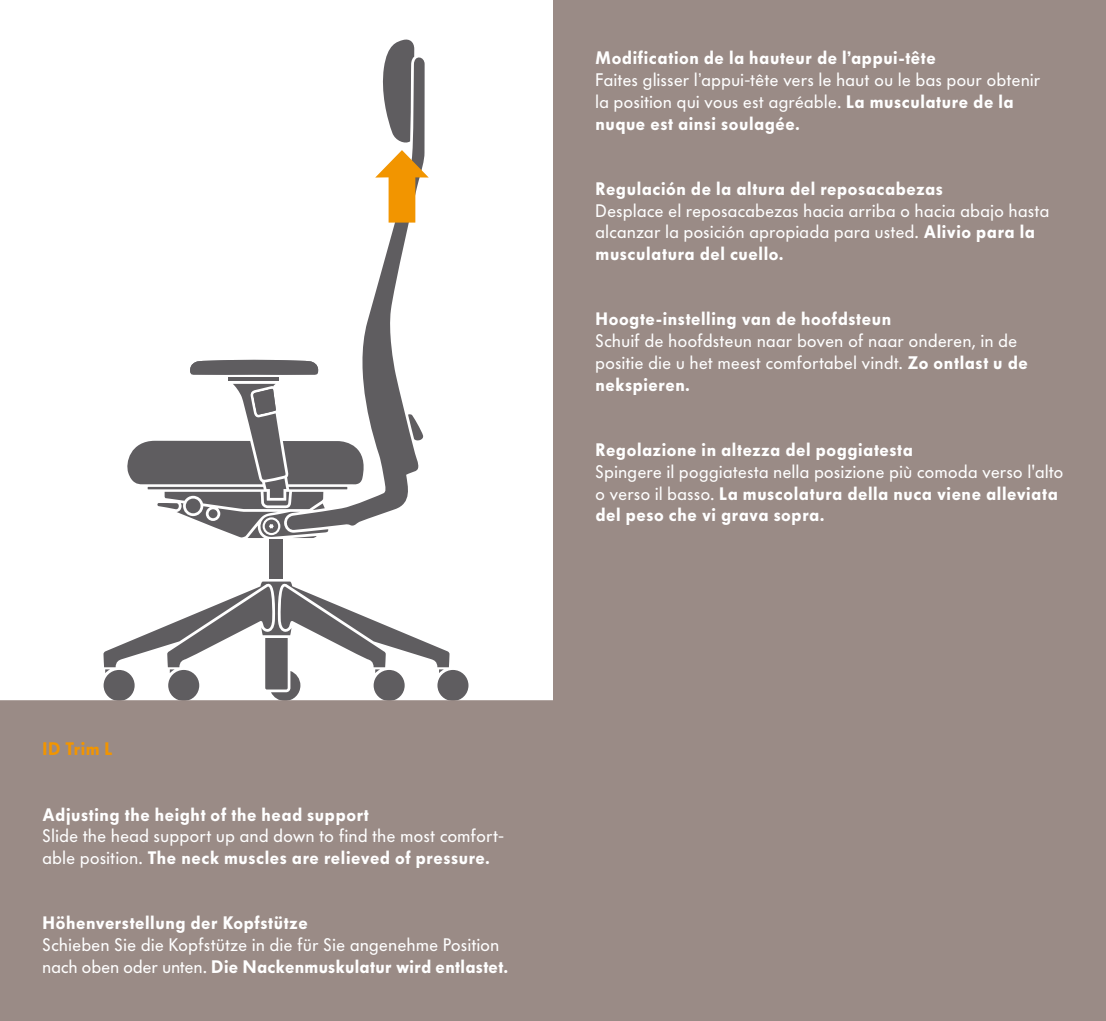
<style>
.page{position:relative;width:1106px;height:1021px;background:#fff}
.page>*{position:absolute;margin:0;border:0;box-sizing:border-box;transform-origin:0 0}
.lauftext_f_neg{font:18px/21.6px "Futura BQ";letter-spacing:.035em;color:#fff}
.lauftext_d{font:800 18px "Futura BQ";letter-spacing:.035em;color:#fff}
.lauftext_d-2{font:18px/21.6px "Futura BQ";letter-spacing:.035em;color:#fff}
.lauftext_nl_neg{font:18px/21.6px "Futura BQ";letter-spacing:.035em;color:#fff}
.lauftext_d_neg{font:18px/21.6px "Futura BQ";letter-spacing:.035em;color:#fff}
.lauftext_gb_neg{font:18px/21.6px "Futura BQ";letter-spacing:.035em;color:#fff}
.titel{font:800 18px "Futura BQ";letter-spacing:.025em;color:#f29500}
.s1{font-weight:800}
</style>
<div class="page">
<div style="left:553px;top:0;width:553px;height:1020px;background:#9a8b86"></div>
<div style="left:269px;top:539px;width:14px;height:39px;background:#5f5d60"></div>
<div style="left:437px;top:670px;width:31px;height:31px;background:#5f5d60;border-radius:50%"></div>
<svg style="left:104px;top:581px;width:345px;height:119px"></svg>
<svg style="left:318px;top:222px;width:101px;height:297px"></svg>
<svg style="left:408px;top:414px;width:16px;height:28px"></svg>
<svg style="left:190px;top:360px;width:128px;height:15px;background:#676568"></svg>
<hr style="left:228px;top:377px;width:51px;height:4px;background:#5f5d60">
<svg style="left:127px;top:384px;width:242px;height:154px"></svg>
<svg style="left:375px;top:39px;width:54px;height:183px"></svg>
<div style="left:0;top:700px;width:553px;height:320px;background:#9a8b86"></div>
<p class="titel" style="left:43px;top:738px;width:71px">ID Trim L</p>
<p class="lauftext_d" style="left:43px;top:803px;width:328px">Adjusting the height of the head support</p>
<p class="lauftext_gb_neg" style="left:43px;top:825px;width:463px">Slide the head support up and down to find the most comfort&shy;able position. <span class="s1">The neck muscles are relieved of pressure.</span></p>
<p class="lauftext_d" style="left:43px;top:912px;width:267px">Höhenverstellung der Kopfstütze</p>
<p class="lauftext_d_neg" style="left:43px;top:934px;width:467px">Schieben Sie die Kopfstütze in die für Sie angenehme Position nach oben oder unten. <span class="s1">Die Nackenmuskulatur wird entlastet.</span></p>
<p class="lauftext_d" style="left:595px;top:48px;width:342px">Modification de la hauteur de l’appui-tête</p>
<p class="lauftext_f_neg" style="left:595px;top:69px;width:446px">Faites glisser l’appui-tête vers le haut ou le bas pour obtenir la position qui vous est agréable. <span class="s1">La musculature de la nuque est ainsi soulagée.</span></p>
<p class="lauftext_d" style="left:595px;top:178px;width:349px">Regulación de la altura del reposacabezas</p>
<p class="lauftext_f_neg" style="left:595px;top:200px;width:455px">Desplace el reposacabezas hacia arriba o hacia abajo hasta alcanzar la posición apropiada para usted. <span class="s1">Alivio para la musculatura del cuello.</span></p>
<p class="lauftext_d" style="left:595px;top:309px;width:297px">Hoogte-instelling van de hoofdsteun</p>
<p class="lauftext_nl_neg" style="left:595px;top:330px;width:434px">Schuif de hoofdsteun naar boven of naar onderen, in de positie die u het meest comfortabel vindt. <span class="s1">Zo ontlast u de nekspieren.</span></p>
<p class="lauftext_d" style="left:595px;top:439px;width:319px">Regolazione in altezza del poggiatesta</p>
<p class="lauftext_d-2" style="left:595px;top:461px;width:469px">Spingere il poggiatesta nella posizione più comoda verso l'alto o verso il basso. <span class="s1">La muscolatura della nuca viene alleviata del peso che vi grava sopra.</span></p>
</div>
